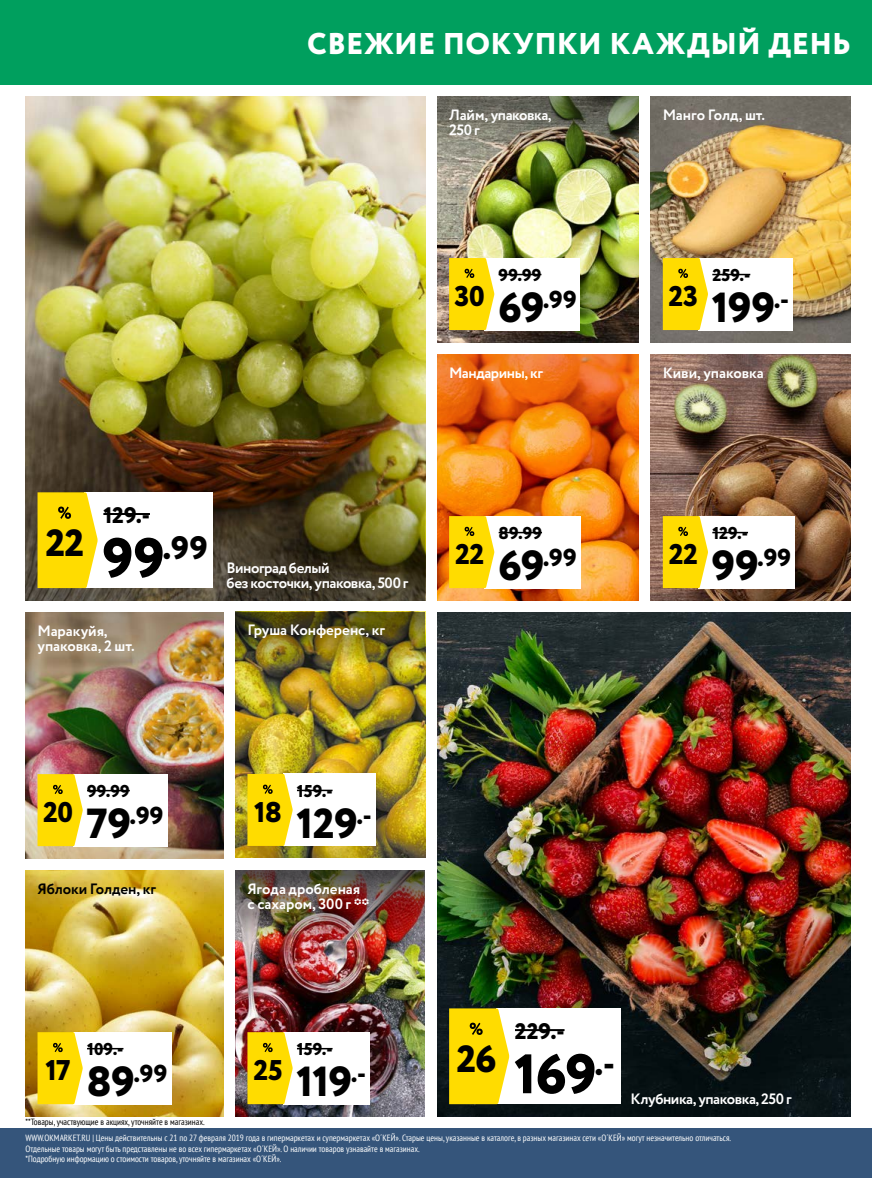
<style>
.page{position:relative;width:872px;height:1178px;background:#fff}
.page>*{position:absolute;margin:0;border:0;box-sizing:border-box;transform-origin:0 0}
.t1{font:800 55.5px "Circe";color:#000}
.t2{font:800 42px "Circe";letter-spacing:-.005em;color:#000}
.t3{font:800 37.95px "Circe";color:#000}
.t4{font:800 32.4px "Circe";color:#000}
.t5{font:800 30px "Circe";letter-spacing:.015em;color:#fff}
.t6{font:800 28.5px "Circe";letter-spacing:-.015em;color:#000}
.t7{font:800 24.45px "Circe";letter-spacing:.01em;color:#000}
.t8{font:800 22.5px "Circe";color:#000}
.t9{font:800 17.1px "Circe";letter-spacing:.01em;color:#000}
.t10{font:700 15px/15px "Circe";letter-spacing:-.005em;color:#fff}
.t11{font:700 15px/15px "Circe";letter-spacing:-.025em;color:#fff}
.t12{font:700 15px "Circe";letter-spacing:-.005em;color:#000}
.t13{font:condensed 9px/10.5px "PT Sans";color:#fff}
.t14{font:condensed 9px "PT Sans";color:#000}
.s1{font-size:42px}
.s2{font-size:55.5px}
</style>
<div class="page">
<img style="left:651px;top:96px;width:199px;height:246px">
<img style="left:235px;top:675px;width:190px;height:183px">
<img style="left:651px;top:354px;width:199px;height:246px">
<img style="left:26px;top:96px;width:399px;height:372px">
<img style="left:235px;top:954px;width:190px;height:162px">
<img style="left:26px;top:612px;width:197px;height:246px">
<img style="left:437px;top:612px;width:413px;height:504px">
<img style="left:26px;top:870px;width:197px;height:246px">
<img style="left:437px;top:179px;width:202px;height:163px">
<img style="left:437px;top:462px;width:202px;height:138px">
<img style="left:437px;top:158px;width:202px;height:21px">
<img style="left:26px;top:468px;width:399px;height:132px">
<img style="left:235px;top:870px;width:190px;height:84px">
<img style="left:235px;top:612px;width:190px;height:63px">
<svg style="left:437px;top:354px;width:202px;height:108px;background:#e77117"></svg>
<img style="left:437px;top:96px;width:202px;height:62px">
<div style="left:0;top:1128px;width:872px;height:50px;background:#35557b"></div>
<div style="left:85px;top:492px;width:128px;height:96px;background:#fff"></div>
<hr style="left:103px;top:513px;width:47px;height:2px;background:#000">
<svg style="left:38px;top:492px;width:60px;height:96px;background:#fbdc19"></svg>
<div style="left:496px;top:1008px;width:124px;height:96px;background:#fff"></div>
<hr style="left:515px;top:1029px;width:49px;height:2px;background:#000">
<svg style="left:449px;top:1008px;width:60px;height:96px;background:#fadb16"></svg>
<div style="left:73px;top:1032px;width:98px;height:72px;background:#fff"></div>
<hr style="left:87px;top:1048px;width:36px;height:1px;background:#000">
<svg style="left:38px;top:1032px;width:45px;height:72px;background:#fbdc19"></svg>
<div style="left:283px;top:774px;width:92px;height:72px;background:#fff"></div>
<hr style="left:297px;top:790px;width:35px;height:1px;background:#000">
<svg style="left:247px;top:774px;width:46px;height:72px;background:#fadb19"></svg>
<div style="left:698px;top:516px;width:97px;height:72px;background:#fff"></div>
<hr style="left:712px;top:532px;width:36px;height:1px;background:#000">
<svg style="left:663px;top:516px;width:45px;height:72px;background:#fbdc17"></svg>
<div style="left:484px;top:516px;width:97px;height:72px;background:#fff"></div>
<hr style="left:498px;top:532px;width:44px;height:1px;background:#000">
<svg style="left:449px;top:516px;width:45px;height:72px;background:#fbdb15"></svg>
<div style="left:484px;top:258px;width:96px;height:72px;background:#fff"></div>
<hr style="left:498px;top:274px;width:43px;height:1px;background:#000">
<svg style="left:449px;top:258px;width:45px;height:72px;background:#fbdb16"></svg>
<div style="left:698px;top:258px;width:94px;height:72px;background:#fff"></div>
<hr style="left:712px;top:274px;width:38px;height:1px;background:#000">
<svg style="left:663px;top:258px;width:45px;height:72px;background:#fbdc17"></svg>
<div style="left:73px;top:774px;width:95px;height:72px;background:#fff"></div>
<hr style="left:87px;top:790px;width:43px;height:1px;background:#000">
<svg style="left:38px;top:774px;width:45px;height:72px;background:#fbdc19"></svg>
<div style="left:283px;top:1032px;width:86px;height:72px;background:#fff"></div>
<hr style="left:297px;top:1048px;width:35px;height:1px;background:#000">
<svg style="left:247px;top:1032px;width:46px;height:72px;background:#fada19"></svg>
<div style="left:0;top:0;width:872px;height:84px;background:#009f5e"></div>
<h3 class="t5" style="left:307px;top:23px;width:545px">СВЕЖИЕ ПОКУПКИ КАЖДЫЙ ДЕНЬ</h3>
<h3 class="t11" style="left:449px;top:108px;width:104px">Лайм, упаковка,<br>250 г</h3>
<h3 class="t10" style="left:663px;top:108px;width:104px">Манго Голд, шт.</h3>
<h3 class="t6" style="left:454px;top:277px;width:32px">30</h3>
<h3 class="t9" style="left:498px;top:264px;width:44px">99.99</h3>
<h3 class="t7" style="left:498px;top:283px;width:80px"><span class="s1">69</span>.99</h3>
<h3 class="t11" style="left:449px;top:366px;width:95px">Мандарины, кг</h3>
<h3 class="t3" style="left:45px;top:517px;width:40px">22</h3>
<h3 class="t8" style="left:103px;top:500px;width:48px">129.-</h3>
<h3 class="t4" style="left:103px;top:526px;width:107px"><span class="s2">99</span>.99</h3>
<h3 class="t10" style="left:38px;top:624px;width:99px">Маракуйя, упаковка, 2 шт.</h3>
<h3 class="t11" style="left:226px;top:561px;width:183px">Виноград белый<br>без косточки, упаковка, 500 г</h3>
<h3 class="t10" style="left:247px;top:623px;width:139px">Груша Конференс, кг</h3>
<h3 class="t6" style="left:455px;top:535px;width:31px">22</h3>
<h3 class="t9" style="left:498px;top:522px;width:45px">89.99</h3>
<h3 class="t7" style="left:498px;top:541px;width:80px"><span class="s1">69</span>.99</h3>
<h3 class="t6" style="left:668px;top:277px;width:31px">23</h3>
<h3 class="t9" style="left:712px;top:264px;width:39px">259.-</h3>
<h2 class="t2" style="left:711px;top:279px;width:79px">199<sup>.-</sup></h2>
<h3 class="t10" style="left:663px;top:366px;width:102px">Киви, упаковка</h3>
<h3 class="t6" style="left:668px;top:535px;width:31px">22</h3>
<h3 class="t9" style="left:712px;top:522px;width:37px">129.-</h3>
<h3 class="t7" style="left:711px;top:541px;width:81px"><span class="s1">99</span>.99</h3>
<h3 class="t9" style="left:87px;top:780px;width:44px">99.99</h3>
<h3 class="t9" style="left:297px;top:780px;width:37px">159.-</h3>
<h3 class="t6" style="left:43px;top:793px;width:31px">20</h3>
<h3 class="t7" style="left:86px;top:799px;width:79px"><span class="s1">79</span>.99</h3>
<h3 class="t6" style="left:254px;top:792px;width:29px">18</h3>
<h2 class="t2" style="left:296px;top:795px;width:77px">129<sup>.-</sup></h2>
<h3 class="t12" style="left:38px;top:878px;width:120px">Яблоки Голден, кг</h3>
<h3 class="t10" style="left:247px;top:882px;width:124px">Ягода дробленая с сахаром, 300 г **</h3>
<h3 class="t8" style="left:515px;top:1016px;width:51px">229.-</h3>
<h3 class="t6" style="left:46px;top:1051px;width:27px">17</h3>
<h3 class="t9" style="left:87px;top:1038px;width:38px">109.-</h3>
<h3 class="t7" style="left:133px;top:1057px;width:36px">.99</h3>
<h2 class="t2" style="left:86px;top:1053px;width:50px">89</h2>
<h3 class="t6" style="left:253px;top:1051px;width:31px">25</h3>
<h3 class="t9" style="left:297px;top:1038px;width:37px">159.-</h3>
<h2 class="t2" style="left:296px;top:1053px;width:71px">119<sup>.-</sup></h2>
<h3 class="t3" style="left:456px;top:1033px;width:41px">26</h3>
<h1 class="t1" style="left:514px;top:1036px;width:102px">169<sup>.-</sup></h1>
<h3 class="t11" style="left:630px;top:1092px;width:163px">Клубника, упаковка, 250 г</h3>
<p class="t14" style="left:26px;top:1116px;width:181px">**Товары, участвующие в акциях, уточняйте в магазинах.</p>
<p class="t13" style="left:26px;top:1132px;width:707px">WWW.OKMARKET.RU | Цены действительны с 21 по 27 февраля 2019 года в гипермаркетах и супермаркетах «О´КЕЙ». Старые цены, указанные в каталоге, в разных магазинах сети «О´КЕЙ» могут незначительно отличаться.<br>Отдельные товары могут быть представлены не во всех гипермаркетах «О´КЕЙ». О наличии товаров узнавайте в магазинах.<br>*Подробную информацию о стоимости товаров, уточняйте в магазинах «О´КЕЙ».</p>
</div>
